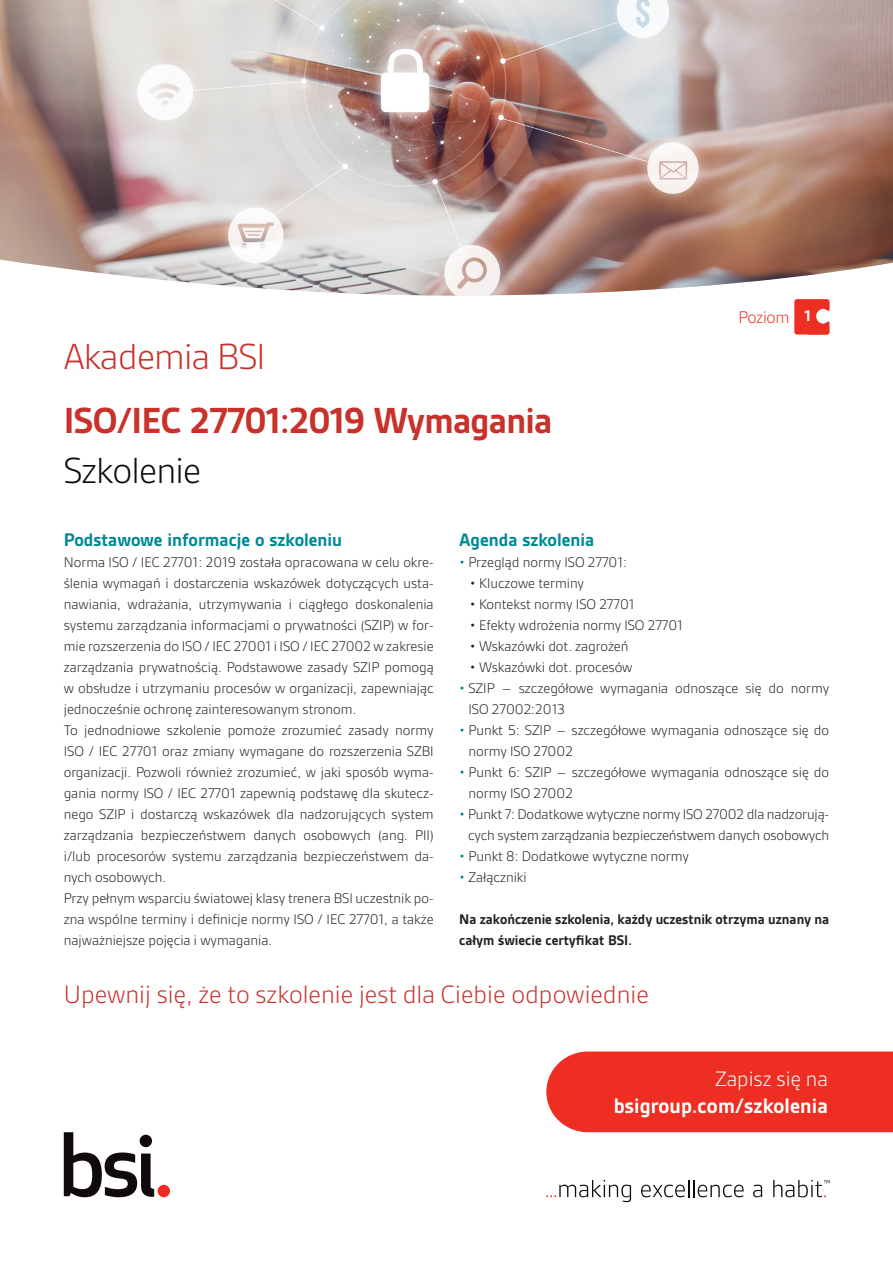
<style>
.page{position:relative;width:893px;height:1263px;background:#fff}
.page>*{position:absolute;margin:0;border:0;box-sizing:border-box;transform-origin:0 0}
.t1{font:700 39px "BSI Gesta";letter-spacing:-.02em;color:#c9312b}
.t2{font:300 39px "BSI Gesta";letter-spacing:-.02em;color:#c9312b}
.t3{font:300 39px "BSI Gesta";letter-spacing:-.02em;color:#110a0c}
.t4{font:300 27px "BSI Gesta";color:#c9312b}
.tekst_10_14{font:700 22.5px "BSI Gesta";letter-spacing:.005em;color:#fff}
.tekst_10_14-2{font:300 22.5px "BSI Gesta";color:#fff}
.tekst_10_14-3{font:700 19.5px "BSI Gesta";color:#008895}
.tekst_10_12{font:300 18px "BSI Gesta";letter-spacing:-.02em;color:#ee2e22}
.t5{font:700 16.5px "BSI Gesta";color:#fff}
.tekst_10_14-4{font:300 15px/21px "BSI Gesta";color:#231f20;text-align:justify}
.tekst_10_14-5{font:700 15px/21px "BSI Gesta";color:#231f20}
.s1{color:#008895}
</style>
<div class="page">
<div style="left:546px;top:1051px;width:347px;height:81px;background:#ee2e22"></div>
<img style="left:0;top:0;width:893px;height:296px">
<svg style="left:64px;top:1132px;width:90px;height:65px"></svg>
<div style="left:158px;top:1185px;width:12px;height:12px;background:#ee2e22;border-radius:50%"></div>
<svg style="left:546px;top:1180px;width:85px;height:22px"></svg>
<svg style="left:641px;top:1180px;width:103px;height:17px"></svg>
<svg style="left:753px;top:1184px;width:9px;height:13px"></svg>
<svg style="left:773px;top:1180px;width:57px;height:17px"></svg>
<svg style="left:794px;top:299px;width:35px;height:35px"></svg>
<p class="t2" style="left:64px;top:335px;width:203px">Akademia BSI</p>
<p class="t1" style="left:64px;top:399px;width:490px">ISO/IEC 27701:2019 Wymagania</p>
<p class="t3" style="left:64px;top:449px;width:139px">Szkolenie</p>
<p class="tekst_10_12" style="left:739px;top:307px;width:52px">Poziom</p>
<p class="t5" style="left:805px;top:307px;width:8px">1</p>
<p class="tekst_10_14-3" style="left:64px;top:529px;width:280px">Podstawowe informacje o szkoleniu</p>
<p class="tekst_10_14-4" style="left:64px;top:552px;width:371px">Norma ISO / IEC 27701: 2019 została opracowana w celu okre&shy;ślenia wymagań i dostarczenia wskazówek dotyczących usta&shy;nawiania, wdrażania, utrzymywania i ciągłego doskonalenia systemu zarządzania informacjami o prywatności (SZIP) w for&shy;mie rozszerzenia do ISO / IEC 27001 i ISO / IEC 27002 w zakresie zarządzania prywatnością. Podstawowe zasady SZIP pomogą w obsłudze i utrzymaniu procesów w organizacji, zapewniając jednocześnie ochronę zainteresowanym stronom.</p>
<p class="tekst_10_14-4" style="left:64px;top:720px;width:371px">To jednodniowe szkolenie pomoże zrozumieć zasady normy ISO / IEC 27701 oraz zmiany wymagane do rozszerzenia SZBI organizacji. Pozwoli również zrozumieć, w jaki sposób wyma&shy;gania normy ISO / IEC 27701 zapewnią podstawę dla skutecz&shy;nego SZIP i dostarczą wskazówek dla nadzorujących system zarządzania bezpieczeństwem danych osobowych (ang. PII) i/lub procesorów systemu zarządzania bezpieczeństwem da&shy;nych osobowych.</p>
<p class="tekst_10_14-4" style="left:64px;top:888px;width:371px">Przy pełnym wsparciu światowej klasy trenera BSI uczestnik po&shy;zna wspólne terminy i definicje normy ISO / IEC 27701, a także najważniejsze pojęcia i wymagania.</p>
<p class="tekst_10_14-3" style="left:459px;top:529px;width:137px">Agenda szkolenia</p>
<p class="tekst_10_14-4" style="left:459px;top:552px;width:169px"><span class="s1">•</span> Przegląd normy ISO 27701:</p>
<p class="tekst_10_14-4" style="left:470px;top:573px;width:116px">• Kluczowe terminy</p>
<p class="tekst_10_14-4" style="left:470px;top:594px;width:166px">• Kontekst normy ISO 27701</p>
<p class="tekst_10_14-4" style="left:470px;top:615px;width:215px">• Efekty wdrożenia normy ISO 27701</p>
<p class="tekst_10_14-4" style="left:470px;top:636px;width:160px">• Wskazówki dot. zagrożeń</p>
<p class="tekst_10_14-4" style="left:470px;top:657px;width:164px">• Wskazówki dot. procesów</p>
<p class="tekst_10_14-4" style="left:468px;top:678px;width:362px;text-indent:-9px"><span class="s1">•</span> SZIP – szczegółowe wymagania odnoszące się do normy<br>ISO 27002:2013</p>
<p class="tekst_10_14-4" style="left:468px;top:720px;width:362px;text-indent:-9px"><span class="s1">•</span> Punkt 5: SZIP – szczegółowe wymagania odnoszące się do normy ISO 27002</p>
<p class="tekst_10_14-4" style="left:468px;top:762px;width:362px;text-indent:-9px"><span class="s1">•</span> Punkt 6: SZIP – szczegółowe wymagania odnoszące się do normy ISO 27002</p>
<p class="tekst_10_14-4" style="left:459px;top:804px;width:371px;text-align:center"><span class="s1">•</span> Punkt 7: Dodatkowe wytyczne normy ISO 27002 dla nadzorują&shy;cych system zarządzania bezpieczeństwem danych osobowych</p>
<p class="tekst_10_14-4" style="left:459px;top:846px;width:231px"><span class="s1">•</span> Punkt 8: Dodatkowe wytyczne normy</p>
<p class="tekst_10_14-4" style="left:459px;top:867px;width:69px"><span class="s1">•</span> Załączniki</p>
<p class="tekst_10_14-5" style="left:459px;top:909px;width:371px">Na zakończenie szkolenia, każdy uczestnik otrzyma uznany na całym świecie certyfikat BSI.</p>
<p class="t4" style="left:64px;top:980px;width:587px">Upewnij się, że to szkolenie jest dla Ciebie odpowiednie</p>
<p class="tekst_10_14-2" style="left:715px;top:1066px;width:114px">Zapisz się na</p>
<p class="tekst_10_14" style="left:614px;top:1093px;width:216px">bsigroup.com/szkolenia</p>
</div>
